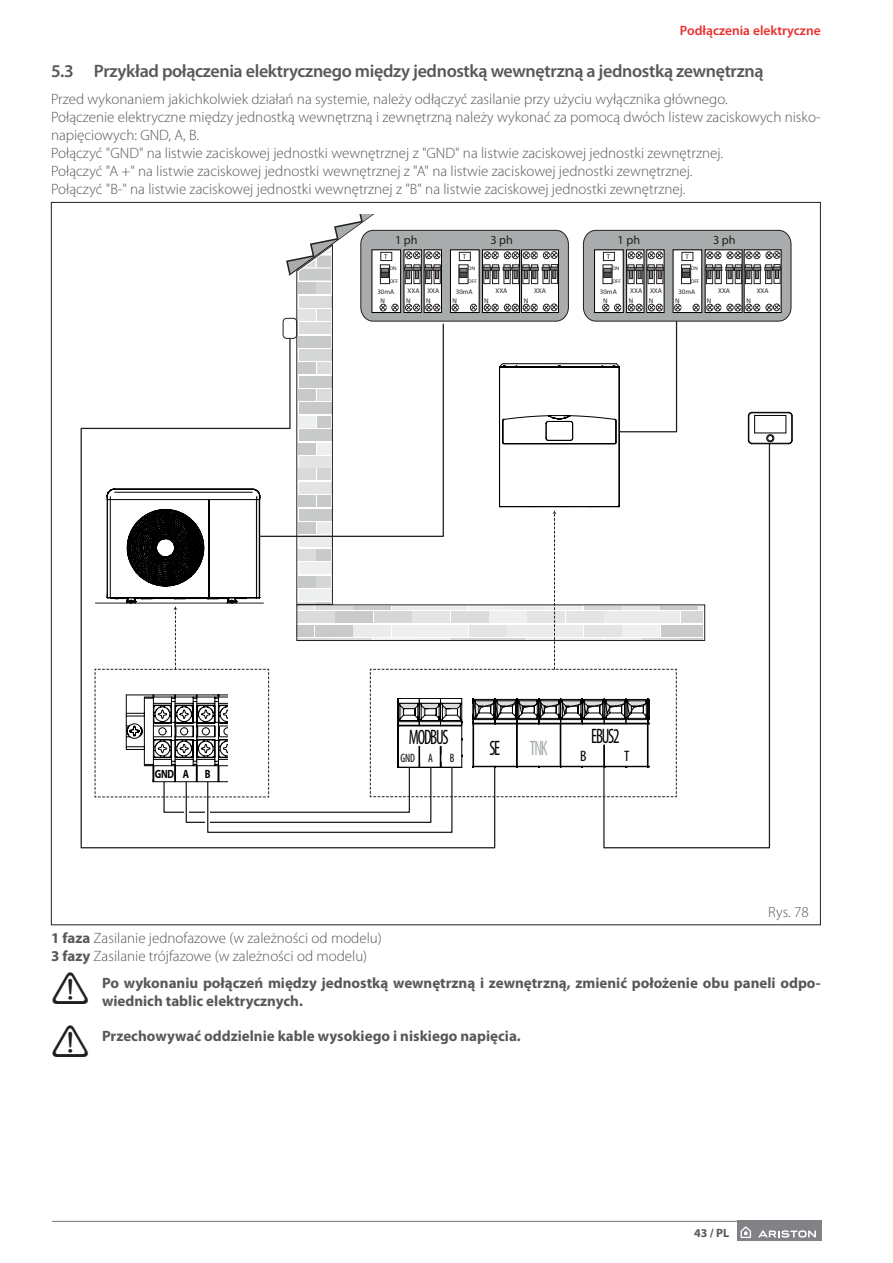
<style>
.page{position:relative;width:893px;height:1263px;background:#fff}
.page>*{position:absolute;margin:0;border:0;box-sizing:border-box;transform-origin:0 0}
.t1{font:46.5px "Simboli Pz";color:#231f20}
.t2{font:condensed 21px "Myriad Pro";letter-spacing:-.075em;color:#000001;scale:.8 1}
.t3{font:condensed 21px "Myriad Pro";color:#a8acac;scale:.8 1}
.t4{font:600 18px "Myriad Pro";letter-spacing:-.02em;color:#57585a}
.t5{font:condensed 15.15px "Myriad Pro";color:#000001}
.t6{font:300 15px/18px "Myriad Pro";color:#57585a}
.t7{font:700 15px/18px "Myriad Pro";color:#57585a}
.t8{font:600 13.5px "Myriad Pro";color:#ec2d2d}
.t9{font:12.15px "Myriad Pro";color:#231f20}
.t10{font:condensed 12.15px "Myriad Pro";color:#000001;scale:.9 1}
.t11{font:700 12px "Myriad Pro";color:#57585a}
.t12{font:700 12px "Myriad Pro";color:#000001;scale:.8 1}
.t13{font:6.9px/10.8px "Myriad Pro";color:#231f20}
.t14{font:5.1px "Myriad Pro";color:#231f20}
.s1{font-weight:700}
</style>
<div class="page">
<hr style="left:52px;top:1221px;width:769px;height:1px;background:#808285">
<div style="left:737px;top:1220px;width:84px;height:21px;background:#808285"></div>
<svg style="left:741px;top:1226px;width:10px;height:12px"></svg>
<svg style="left:758px;top:1230px;width:58px;height:8px"></svg>
<svg style="left:80px;top:427px;width:416px;height:422px"></svg>
<svg style="left:136px;top:201px;width:129px;height:2px"></svg>
<svg style="left:603px;top:840px;width:168px;height:9px"></svg>
<svg style="left:95px;top:214px;width:698px;height:626px"></svg>
<p class="t8" style="left:680px;top:23px;width:142px">Podłączenia elektryczne</p>
<p class="t4" style="left:51px;top:61px;width:714px">5.3 Przykład połączenia elektrycznego między jednostką wewnętrzną a jednostką zewnętrzną</p>
<p class="t6" style="left:51px;top:90px;width:771px">Przed wykonaniem jakichkolwiek działań na systemie, należy odłączyć zasilanie przy użyciu wyłącznika głównego.<br>Połączenie elektryczne między jednostką wewnętrzną i zewnętrzną należy wykonać za pomocą dwóch listew zaciskowych nisko&shy;napięciowych: GND, A, B.<br>Połączyć "GND" na listwie zaciskowej jednostki wewnętrznej z "GND" na listwie zaciskowej jednostki zewnętrznej.<br>Połączyć "A +" na listwie zaciskowej jednostki wewnętrznej z "A" na listwie zaciskowej jednostki zewnętrznej.<br>Połączyć "B-" na listwie zaciskowej jednostki wewnętrznej z "B" na listwie zaciskowej jednostki zewnętrznej.</p>
<p class="t9" style="left:395px;top:234px;width:24px">1 ph</p>
<p class="t9" style="left:490px;top:234px;width:24px">3 ph</p>
<p class="t9" style="left:618px;top:234px;width:24px">1 ph</p>
<p class="t9" style="left:713px;top:234px;width:24px">3 ph</p>
<p class="t13" style="left:384px;top:251px;width:5px">T</p>
<p class="t13" style="left:381px;top:296px;width:6px">N</p>
<p class="t14" style="left:390px;top:265px;width:8px">ON</p>
<p class="t14" style="left:390px;top:279px;width:10px">OFF</p>
<p class="t13" style="left:377px;top:286px;width:18px">30mA</p>
<p class="t13" style="left:463px;top:251px;width:5px">T</p>
<p class="t14" style="left:468px;top:265px;width:8px">ON</p>
<p class="t14" style="left:468px;top:279px;width:10px">OFF</p>
<p class="t13" style="left:406px;top:296px;width:6px">N</p>
<p class="t13" style="left:426px;top:285px;width:14px">XXA<br>N</p>
<p class="t13" style="left:456px;top:286px;width:18px">30mA</p>
<p class="t13" style="left:408px;top:285px;width:13px">XXA</p>
<p class="t13" style="left:453px;top:296px;width:6px">N</p>
<p class="t13" style="left:496px;top:285px;width:13px">XXA</p>
<p class="t13" style="left:534px;top:285px;width:13px">XXA</p>
<p class="t13" style="left:484px;top:296px;width:6px">N</p>
<p class="t13" style="left:524px;top:296px;width:6px">N</p>
<p class="t13" style="left:607px;top:251px;width:5px">T</p>
<p class="t13" style="left:603px;top:296px;width:6px">N</p>
<p class="t14" style="left:612px;top:265px;width:8px">ON</p>
<p class="t14" style="left:612px;top:279px;width:10px">OFF</p>
<p class="t13" style="left:600px;top:286px;width:18px">30mA</p>
<p class="t13" style="left:685px;top:251px;width:5px">T</p>
<p class="t14" style="left:691px;top:265px;width:8px">ON</p>
<p class="t14" style="left:691px;top:279px;width:10px">OFF</p>
<p class="t13" style="left:629px;top:296px;width:6px">N</p>
<p class="t13" style="left:649px;top:285px;width:14px">XXA<br>N</p>
<p class="t13" style="left:678px;top:286px;width:18px">30mA</p>
<p class="t13" style="left:630px;top:285px;width:13px">XXA</p>
<p class="t13" style="left:675px;top:296px;width:6px">N</p>
<p class="t13" style="left:718px;top:285px;width:13px">XXA</p>
<p class="t13" style="left:757px;top:285px;width:13px">XXA</p>
<p class="t13" style="left:707px;top:296px;width:6px">N</p>
<p class="t13" style="left:746px;top:296px;width:6px">N</p>
<p class="t12" style="left:155px;top:767px;width:44px">GND A</p>
<p class="t12" style="left:205px;top:767px;width:9px">B</p>
<h2 class="t2" style="left:409px;top:726px;width:51px">MODBUS</h2>
<p class="t10" style="left:400px;top:751px;width:38px">GND A</p>
<p class="t10" style="left:450px;top:751px;width:7px">B</p>
<h2 class="t2" style="left:489px;top:736px;width:15px">SE</h2>
<h2 class="t3" style="left:530px;top:736px;width:24px">TNK</h2>
<h2 class="t2" style="left:591px;top:724px;width:37px">EBUS2</h2>
<p class="t5" style="left:580px;top:748px;width:8px">B</p>
<p class="t5" style="left:624px;top:748px;width:7px">T</p>
<p class="t6" style="left:768px;top:903px;width:42px">Rys. 78</p>
<p class="t6" style="left:51px;top:929px;width:332px"><span class="s1">1 faza</span> Zasilanie jednofazowe (w zależności od modelu)<br><span class="s1">3 fazy</span> Zasilanie trójfazowe (w zależności od modelu)</p>
<h1 class="t1" style="left:51px;top:961px;width:40px">a</h1>
<p class="t7" style="left:102px;top:974px;width:720px">Po wykonaniu połączeń między jednostką wewnętrzną i zewnętrzną, zmienić położenie obu paneli odpo&shy;wiednich tablic elektrycznych.</p>
<h1 class="t1" style="left:51px;top:1014px;width:40px">a</h1>
<p class="t7" style="left:102px;top:1027px;width:420px">Przechowywać oddzielnie kable wysokiego i niskiego napięcia.</p>
<p class="t11" style="left:694px;top:1226px;width:37px">43 / PL</p>
</div>
